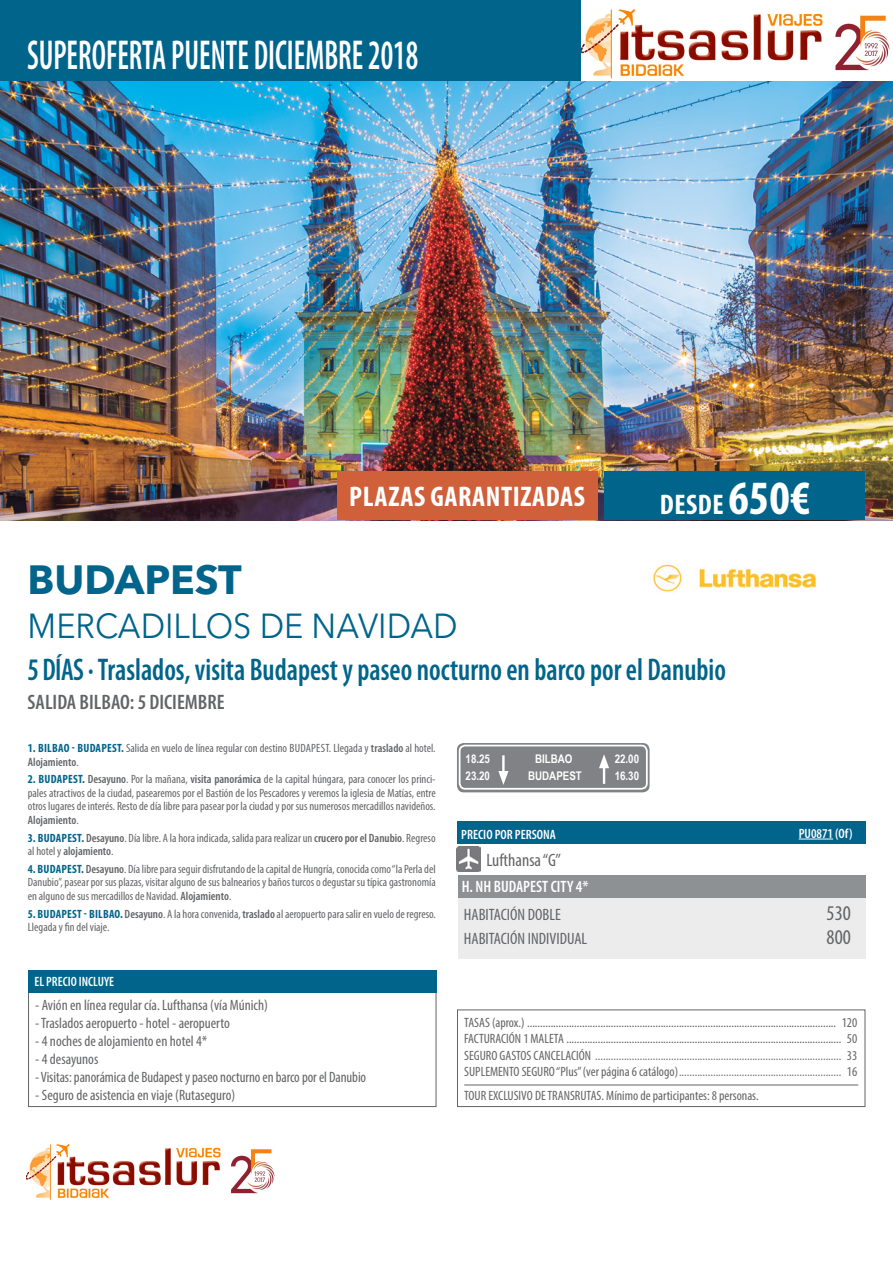
<style>
.page{position:relative;width:893px;height:1263px;background:#fff}
.page>*{position:absolute;margin:0;border:0;box-sizing:border-box;transform-origin:0 0}
.t1{font:600 condensed 42px "Myriad Pro";color:#fff;scale:.73 1}
.t2{font:700 40.5px "Avenir Next LT Pro";color:#00648b}
.t3{font:34.5px "Avenir Next LT Pro";color:#00648b;scale:.94 1}
.t4{font:600 condensed 31.5px "Myriad Pro";color:#00648b;scale:.9 1}
.t5{font:700 condensed 28.5px "Myriad Pro";letter-spacing:.02em;color:#fff}
.t6{font:600 condensed 21px "Myriad Pro";color:#636466}
.t7{font:condensed 21px "Myriad Pro";color:#636466}
.t8{font:condensed 18px "Myriad Pro";color:#636466}
.t9{font:condensed 16.5px "Myriad Pro";color:#636466}
.t10{font:600 condensed 16.5px "Myriad Pro";color:#fff}
.t11{font:condensed 15px "Myriad Pro";color:#636466}
.t12{font:condensed 13.5px/16.5px "Myriad Pro";color:#636466;text-align:justify}
.t13{font:600 condensed 13.5px "Myriad Pro";color:#fff}
.t14{font:condensed 12px/13.5px "Myriad Pro";color:#636466}
.t15{font:700 12px "Arial Narrow";color:#fff}
.s1{font-size:48px}
.s2{font-weight:700;color:#00648b}
.s3{font-weight:600}
.s4{color:#77787b}
</style>
<div class="page">
<img style="left:0;top:81px;width:893px;height:439px">
<div style="left:0;top:0;width:893px;height:81px;background:#00648b"></div>
<div style="left:337px;top:471px;width:260px;height:49px;background:#d06039"></div>
<div style="left:604px;top:471px;width:261px;height:49px;background:#00648b"></div>
<div style="left:457px;top:822px;width:408px;height:22px;background:#00648b"></div>
<hr style="left:799px;top:839px;width:34px;height:1px;background:#fff">
<img style="left:457px;top:847px;width:24px;height:25px">
<svg style="left:457px;top:1009px;width:409px;height:98px"></svg>
<svg style="left:28px;top:991px;width:409px;height:116px"></svg>
<div style="left:28px;top:970px;width:408px;height:22px;background:#00648b"></div>
<div style="left:457px;top:743px;width:193px;height:49px;background:#808285;border-radius:7px"></div>
<div style="left:459px;top:745px;width:189px;height:45px;border:2px solid #fff;border-radius:6px"></div>
<hr style="left:603px;top:764px;width:2px;height:20px;background:#fff">
<svg style="left:599px;top:754px;width:10px;height:14px"></svg>
<hr style="left:502px;top:755px;width:3px;height:20px;background:#fff">
<svg style="left:498px;top:771px;width:10px;height:14px"></svg>
<svg style="left:458px;top:875px;width:407px;height:83px;background:#d1d2d4"></svg>
<img style="left:653px;top:564px;width:163px;height:28px">
<img style="left:581px;top:0;width:312px;height:80px">
<img style="left:26px;top:1144px;width:249px;height:56px">
<h1 class="t1" style="left:27px;top:33px;width:537px">SUPEROFERTA PUENTE DICIEMBRE 2018</h1>
<h3 class="t5" style="left:349px;top:479px;width:237px">PLAZAS GARANTIZADAS</h3>
<h3 class="t5" style="left:660px;top:486px;width:152px">DESDE <span class="s1">650€</span></h3>
<h2 class="t2" style="left:28px;top:555px;width:216px">BUDAPEST</h2>
<h3 class="t3" style="left:28px;top:605px;width:459px">MERCADILLOS DE NAVIDAD</h3>
<h3 class="t4" style="left:28px;top:652px;width:777px">5 DÍAS· Traslados, visita Budapest y paseo nocturno en barco por el Danubio</h3>
<h3 class="t6" style="left:28px;top:691px;width:199px">SALIDA BILBAO: 5 DICIEMBRE</h3>
<p class="t14" style="left:28px;top:741px;width:409px"><span class="s2">1. BILBAO - BUDAPEST.</span> Salida en vuelo de línea regular con destino BUDAPEST. Llegada y <span class="s3">traslado</span> al hotel.<br><span class="s3">Alojamiento</span>.</p>
<p class="t14" style="left:28px;top:772px;width:409px;text-align:justify"><span class="s2">2. BUDAPEST.</span> <span class="s3">Desayuno</span>. Por la mañana, <span class="s3">visita panorámica</span> de la capital húngara, para conocer los princi&shy;pales atractivos de la ciudad, pasearemos por el Bastión de los Pescadores y veremos la iglesia de Matías, entre otros lugares de interés. Resto de día libre para pasear por la ciudad y por sus numerosos mercadillos navideños.<br><span class="s3">Alojamiento</span>.</p>
<p class="t14" style="left:28px;top:831px;width:409px"><span class="s2">3. BUDAPEST.</span> <span class="s3">Desayuno</span>. Día libre. A la hora indicada, salida para realizar un <span class="s3">crucero por el Danubio</span>. Regreso al hotel y <span class="s3">alojamiento</span>.</p>
<p class="t14" style="left:28px;top:862px;width:409px;text-align:justify"><span class="s2">4. BUDAPEST.</span> <span class="s3">Desayuno</span>. Día libre para seguir disfrutando de la capital de Hungría, conocida como “la Perla del Danubio”, pasear por sus plazas, visitar alguno de sus balnearios y baños turcos o degustar su típica gastronomía en alguno de sus mercadillos de Navidad. <span class="s3">Alojamiento</span>.</p>
<p class="t14" style="left:28px;top:907px;width:409px"><span class="s2">5. BUDAPEST - BILBAO.</span> <span class="s3">Desayuno</span>. A la hora convenida, <span class="s3">traslado</span> al aeropuerto para salir en vuelo de regreso.<br>Llegada y fin del viaje.</p>
<p class="t13" style="left:35px;top:974px;width:81px">EL PRECIO INCLUYE</p>
<p class="t11" style="left:35px;top:996px;width:234px">- Avión en línea regular cía. Lufthansa (vía Múnich)</p>
<p class="t11" style="left:35px;top:1014px;width:196px">- Traslados aeropuerto - hotel - aeropuerto</p>
<p class="t11" style="left:35px;top:1032px;width:174px">- 4 noches de alojamiento en hotel 4*</p>
<p class="t11" style="left:35px;top:1050px;width:65px">- 4 desayunos</p>
<p class="t11" style="left:35px;top:1068px;width:332px">- Visitas: panorámica de Budapest y paseo nocturno en barco por el Danubio</p>
<p class="t11" style="left:35px;top:1086px;width:201px">- Seguro de asistencia en viaje (Rutaseguro)</p>
<p class="t15" style="left:466px;top:749px;width:26px">18.25</p>
<p class="t15" style="left:535px;top:749px;width:39px">BILBAO</p>
<p class="t15" style="left:615px;top:749px;width:26px">22.00</p>
<p class="t15" style="left:466px;top:767px;width:26px">23.20</p>
<p class="t15" style="left:528px;top:767px;width:55px">BUDAPEST</p>
<p class="t15" style="left:615px;top:767px;width:26px">16.30</p>
<p class="t13" style="left:461px;top:827px;width:96px">PRECIO POR PERSONA</p>
<p class="t13" style="left:799px;top:826px;width:56px">PU0871 (Of)</p>
<h3 class="t8" style="left:486px;top:849px;width:76px">Lufthansa “G”</h3>
<h3 class="t10" style="left:462px;top:877px;width:128px">H. NH BUDAPEST CITY 4*</h3>
<h3 class="t9" style="left:464px;top:905px;width:99px">HABITACIÓN DOBLE</h3>
<h3 class="t7" style="left:827px;top:901px;width:26px">530</h3>
<h3 class="t9" style="left:464px;top:928px;width:125px">HABITACIÓN INDIVIDUAL</h3>
<h3 class="t7" style="left:827px;top:924px;width:26px">800</h3>
<p class="t12" style="left:464px;top:1014px;width:395px">TASAS (aprox.) ...................................................................................................................... 120<br>FACTURACIÓN 1 MALETA ......................................................................................................... 50<br>SEGURO GASTOS CANCELACIÓN <span class="s4">..............................................................................................</span> 33<br>SUPLEMENTO SEGURO “Plus” (ver página 6 catálogo)<span class="s4">..............................................................</span> 16</p>
<p class="t12" style="left:464px;top:1087px;width:296px">TOUR EXCLUSIVO DE TRANSRUTAS. Mínimo de participantes: 8 personas.</p>
</div>
